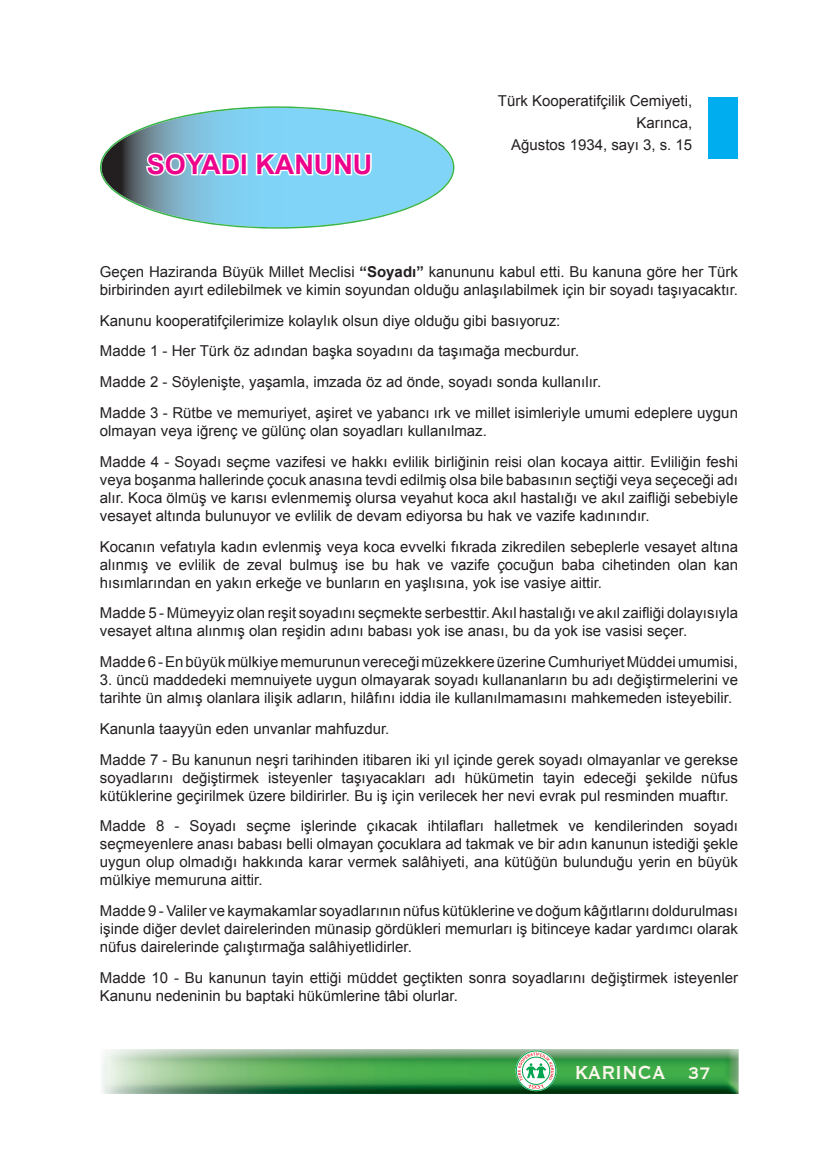
<style>
.page{position:relative;width:838px;height:1170px;background:#fff}
.page>*{position:absolute;margin:0;border:0;box-sizing:border-box;transform-origin:0 0}
.t1{font:700 27px "Arial";color:#ed028c}
.t2{font:700 24.3px "Copperplate Gothic BT";color:#fef7ee;scale:.83 1}
.t3{font:15px/18px "Arial";color:#231f20}
.s1{font-weight:700}
.s2{font-size:21.6px}
</style>
<div class="page">
<img style="left:104px;top:1049px;width:635px;height:45px">
<img style="left:102px;top:1049px;width:636px;height:44px">
<svg style="left:515px;top:1050px;width:41px;height:41px"></svg>
<div style="left:516px;top:1050px;width:40px;height:40px;border:1px solid #00a54f;border-radius:50%"></div>
<svg style="left:517px;top:1051px;width:37px;height:37px"></svg>
<div style="left:708px;top:97px;width:30px;height:61px;background:#00aeef"></div>
<svg style="left:100px;top:106px;width:354px;height:123px"></svg>
<svg style="left:144px;top:150px;width:99px;height:27px"></svg>
<div style="left:241px;top:153px;width:6px;height:22px;border:3px solid #fff"></div>
<svg style="left:254px;top:150px;width:120px;height:28px"></svg>
<h1 class="t1" style="left:147px;top:146px;width:227px">SOYADI KANUNU</h1>
<p class="t3" style="left:498px;top:89px;width:196px;line-height:22.2px;text-align:right">Türk Kooperatifçilik Cemiyeti,<br>Karınca,<br>Ağustos 1934, sayı 3, s. 15</p>
<p class="t3" style="left:100px;top:263px;width:639px">Geçen Haziranda Büyük Millet Meclisi <span class="s1">“Soyadı”</span> kanununu kabul etti. Bu kanuna göre her Türk birbirinden ayırt edilebilmek ve kimin soyundan olduğu anlaşılabilmek için bir soyadı taşıyacaktır.</p>
<p class="t3" style="left:100px;top:305px;width:639px;line-height:30.8px">Kanunu kooperatifçilerimize kolaylık olsun diye olduğu gibi basıyoruz:<br>Madde 1 - Her Türk öz adından başka soyadını da taşımağa mecburdur.<br>Madde 2 - Söylenişte, yaşamla, imzada öz ad önde, soyadı sonda kullanılır.<br>Madde 3 - Rütbe ve memuriyet, aşiret ve yabancı ırk ve millet isimleriyle umumi edeplere uygun</p>
<p class="t3" style="left:100px;top:415px;width:639px;line-height:30.8px">olmayan veya iğrenç ve gülünç olan soyadları kullanılmaz.<br>Madde 4 - Soyadı seçme vazifesi ve hakkı evlilik birliğinin reisi olan kocaya aittir. Evliliğin feshi</p>
<p class="t3" style="left:100px;top:470px;width:639px;text-align:justify">veya boşanma hallerinde çocuk anasına tevdi edilmiş olsa bile babasının seçtiği veya seçeceği adı alır. Koca ölmüş ve karısı evlenmemiş olursa veyahut koca akıl hastalığı ve akıl zaifliği sebebiyle vesayet altında bulunuyor ve evlilik de devam ediyorsa bu hak ve vazife kadınındır.</p>
<p class="t3" style="left:100px;top:537px;width:639px;text-align:justify">Kocanın vefatıyla kadın evlenmiş veya koca evvelki fıkrada zikredilen sebeplerle vesayet altına alınmış ve evlilik de zeval bulmuş ise bu hak ve vazife çocuğun baba cihetinden olan kan hısımlarından en yakın erkeğe ve bunların en yaşlısına, yok ise vasiye aittir.</p>
<p class="t3" style="left:100px;top:604px;width:639px">Madde 5 - Mümeyyiz olan reşit soyadını seçmekte serbesttir. Akıl hastalığı ve akıl zaifliği dolayısıyla vesayet altına alınmış olan reşidin adını babası yok ise anası, bu da yok ise vasisi seçer.</p>
<p class="t3" style="left:100px;top:653px;width:639px">Madde 6 - En büyük mülkiye memurunun vereceği müzekkere üzerine Cumhuriyet Müddei umumisi,</p>
<p class="t3" style="left:100px;top:671px;width:639px">3. üncü maddedeki memnuiyete uygun olmayarak soyadı kullananların bu adı değiştirmelerini ve tarihte ün almış olanlara ilişik adların, hilâfını iddia ile kullanılmamasını mahkemeden isteyebilir.</p>
<p class="t3" style="left:100px;top:713px;width:639px;line-height:30.8px">Kanunla taayyün eden unvanlar mahfuzdur.<br>Madde 7 - Bu kanunun neşri tarihinden itibaren iki yıl içinde gerek soyadı olmayanlar ve gerekse</p>
<p class="t3" style="left:100px;top:768px;width:639px">soyadlarını değiştirmek isteyenler taşıyacakları adı hükümetin tayin edeceği şekilde nüfus kütüklerine geçirilmek üzere bildirirler. Bu iş için verilecek her nevi evrak pul resminden muaftır.</p>
<p class="t3" style="left:100px;top:817px;width:639px;text-align:justify">Madde 8 - Soyadı seçme işlerinde çıkacak ihtilafları halletmek ve kendilerinden soyadı seçmeyenlere anası babası belli olmayan çocuklara ad takmak ve bir adın kanunun istediği şekle uygun olup olmadığı hakkında karar vermek salâhiyeti, ana kütüğün bulunduğu yerin en büyük mülkiye memuruna aittir.</p>
<p class="t3" style="left:100px;top:902px;width:639px;text-align:justify">Madde 9 - Valiler ve kaymakamlar soyadlarının nüfus kütüklerine ve doğum kâğıtlarını doldurulması işinde diğer devlet dairelerinden münasip gördükleri memurları iş bitinceye kadar yardımcı olarak nüfus dairelerinde çalıştırmağa salâhiyetlidirler.</p>
<p class="t3" style="left:100px;top:968px;width:639px">Madde 10 - Bu kanunun tayin ettiği müddet geçtikten sonra soyadlarını değiştirmek isteyenler<br>Kanunu nedeninin bu baptaki hükümlerine tâbi olurlar.</p>
<h2 class="t2" style="left:574px;top:1059px;width:166px">KARINCA <span class="s2">37</span></h2>
</div>
